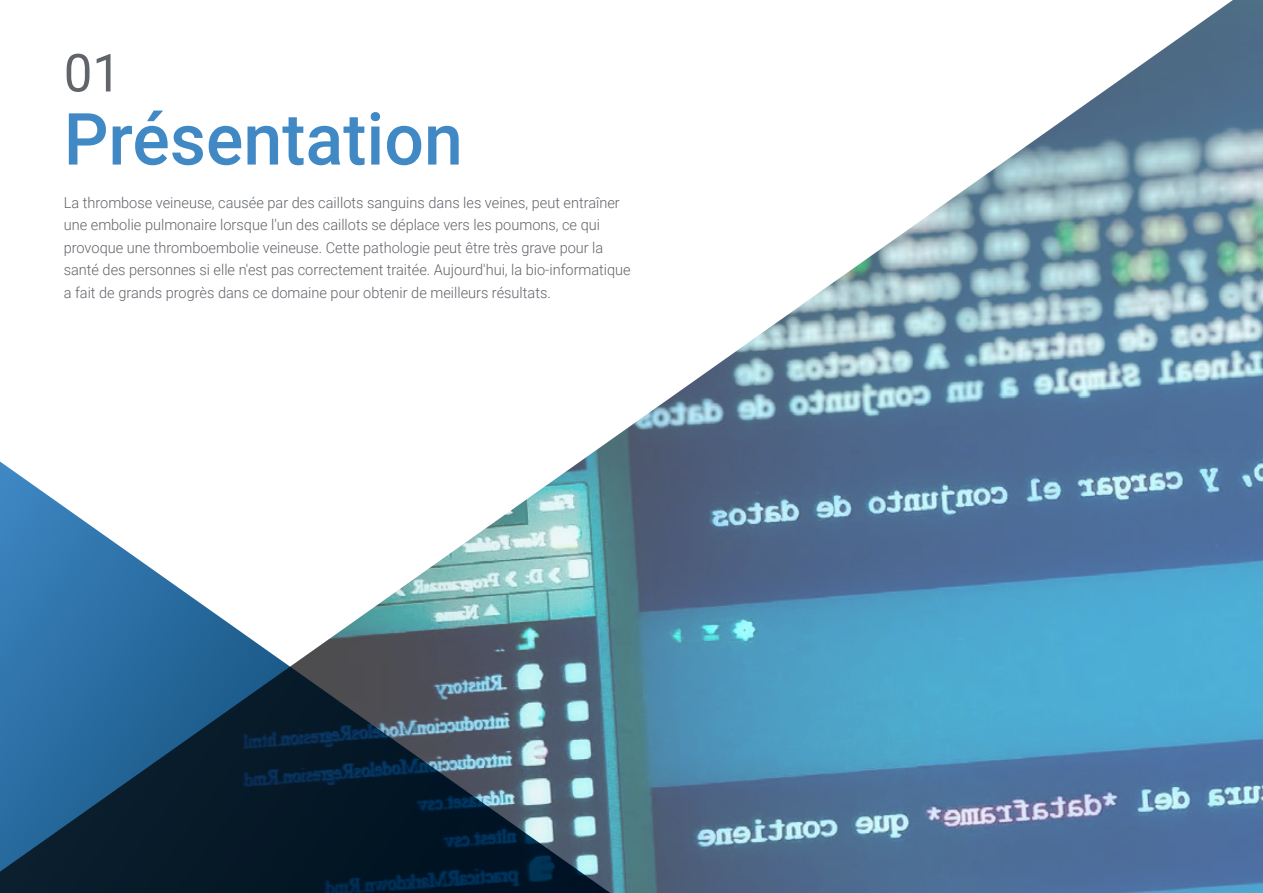
<style>
.page{position:relative;width:1263px;height:893px;background:#fff}
.page>*{position:absolute;margin:0;border:0;box-sizing:border-box;transform-origin:0 0}
.t1{font:500 72px "Roboto";color:#4089c5}
.t2{font:52.5px "Roboto";color:#61646a}
.t3{font:300 15px/22.5px "Roboto";color:#61646a}
</style>
<div class="page">
<img style="left:602px;top:0;width:661px;height:893px">
<svg style="left:0;top:446px;width:640px;height:447px"></svg>
<h2 class="t2" style="left:64px;top:36px;width:59px">01</h2>
<h1 class="t1" style="left:64px;top:89px;width:401px">Présentation</h1>
<p class="t3" style="left:64px;top:191px;width:568px">La thrombose veineuse, causée par des caillots sanguins dans les veines, peut entraîner une embolie pulmonaire lorsque l'un des caillots se déplace vers les poumons, ce qui provoque une thromboembolie veineuse. Cette pathologie peut être très grave pour la santé des personnes si elle n'est pas correctement traitée. Aujourd'hui, la bio-informatique a fait de grands progrès dans ce domaine pour obtenir de meilleurs résultats.</p>
</div>
